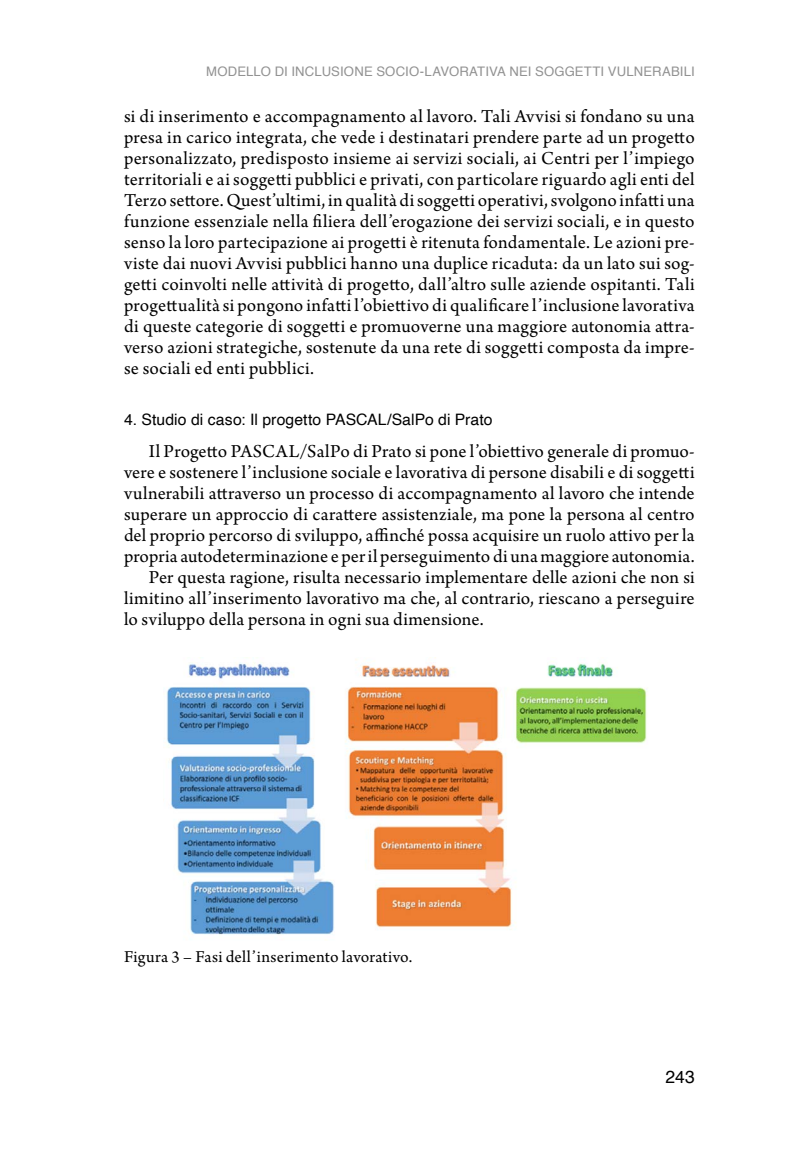
<style>
.page{position:relative;width:794px;height:1166px;background:#fff}
.page>*{position:absolute;margin:0;border:0;box-sizing:border-box;transform-origin:0 0}
.t1{font:19.25px/21px "Arno Pro";letter-spacing:.005em;color:#000;text-align:justify}
.t2{font:17.5px "Arno Pro";letter-spacing:.01em;color:#000}
.t3{font:17.5px "Helvetica";color:#000}
.t4{font:15.75px "Helvetica";letter-spacing:.005em;color:#000}
.t5{font:13.12px "Helvetica";letter-spacing:.01em;color:#929292}
</style>
<div class="page">
<img style="left:166px;top:657px;width:481px;height:283px">
<p class="t5" style="left:206px;top:61px;width:490px">MODELLO DI INCLUSIONE SOCIO-LAVORATIVA NEI SOGGETTI VULNERABILI</p>
<p class="t1" style="left:124px;top:107px;width:572px">si di inserimento e accompagnamento al lavoro. Tali Avvisi si fondano su una presa in carico integrata, che vede i destinatari prendere parte ad un progetto personalizzato, predisposto insieme ai servizi sociali, ai Centri per l’impiego territoriali e ai soggetti pubblici e privati, con particolare riguardo agli enti del Terzo settore. Quest’ultimi, in qualità di soggetti operativi, svolgono infatti una funzione essenziale nella filiera dell’erogazione dei servizi sociali, e in questo senso la loro partecipazione ai progetti è ritenuta fondamentale. Le azioni pre&shy;viste dai nuovi Avvisi pubblici hanno una duplice ricaduta: da un lato sui sog&shy;getti coinvolti nelle attività di progetto, dall’altro sulle aziende ospitanti. Tali progettualità si pongono infatti l’obiettivo di qualificare l’inclusione lavorativa di queste categorie di soggetti e promuoverne una maggiore autonomia attra&shy;verso azioni strategiche, sostenute da una rete di soggetti composta da impre&shy;se sociali ed enti pubblici.</p>
<p class="t4" style="left:124px;top:407px;width:370px">4. Studio di caso: Il progetto PASCAL/SalPo di Prato</p>
<p class="t1" style="left:149px;top:442px;width:547px">Il Progetto PASCAL/SalPo di Prato si pone l’obiettivo generale di promuo-</p>
<p class="t1" style="left:124px;top:463px;width:572px">vere e sostenere l’inclusione sociale e lavorativa di persone disabili e di soggetti</p>
<p class="t1" style="left:124px;top:484px;width:572px">vulnerabili attraverso un processo di accompagnamento al lavoro che intende</p>
<p class="t1" style="left:124px;top:505px;width:572px">superare un approccio di carattere assistenziale, ma pone la persona al centro</p>
<p class="t1" style="left:124px;top:526px;width:572px">del proprio percorso di sviluppo, affinché possa acquisire un ruolo attivo per la</p>
<p class="t1" style="left:124px;top:547px;width:572px">propria autodeterminazione e per il perseguimento di una maggiore autonomia.</p>
<p class="t1" style="left:149px;top:568px;width:547px">Per questa ragione, risulta necessario implementare delle azioni che non si</p>
<p class="t1" style="left:124px;top:589px;width:572px">limitino all’inserimento lavorativo ma che, al contrario, riescano a perseguire</p>
<p class="t1" style="left:124px;top:610px;width:361px">lo sviluppo della persona in ogni sua dimensione.</p>
<p class="t2" style="left:124px;top:947px;width:290px">Figura 3 – Fasi dell’inserimento lavorativo.</p>
<p class="t3" style="left:665px;top:1063px;width:31px">243</p>
</div>
